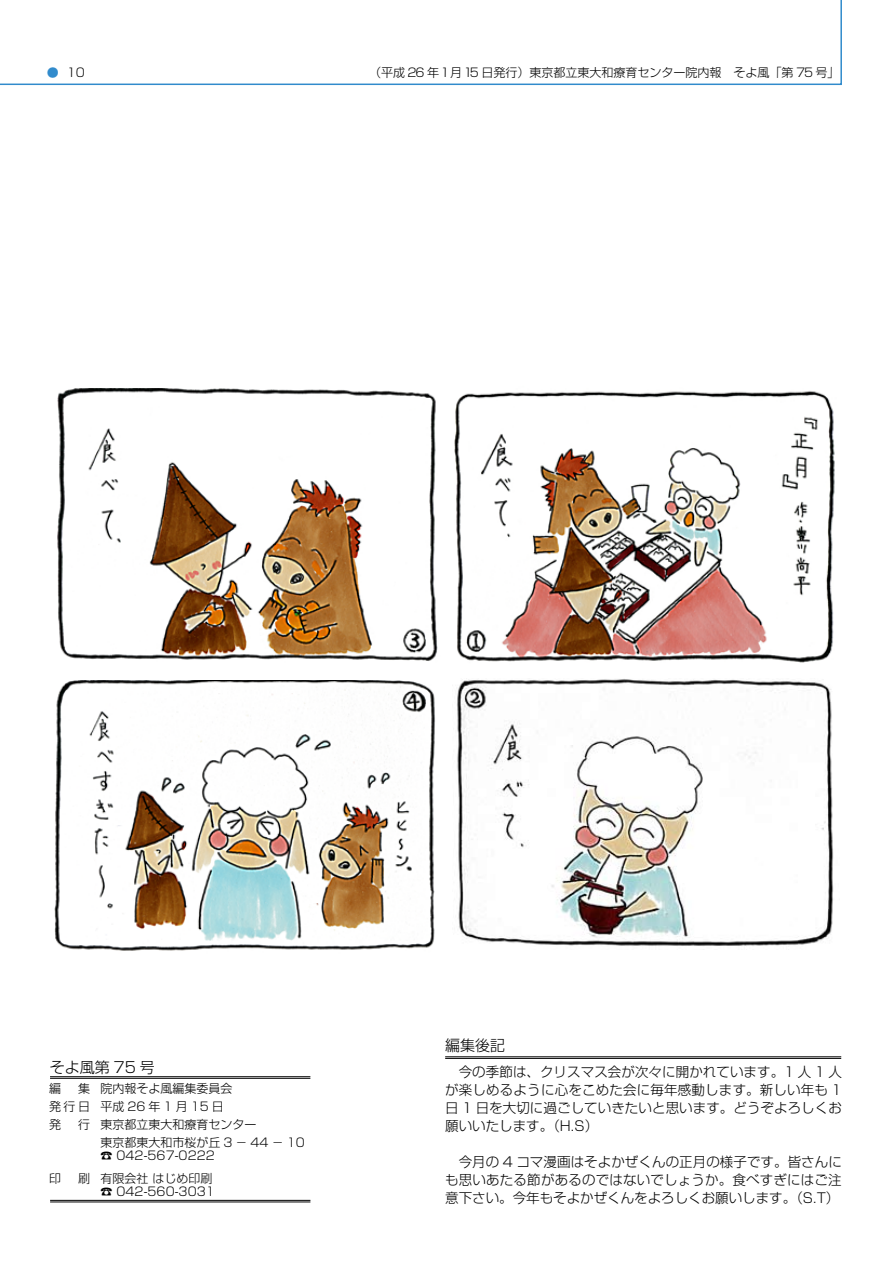
<style>
.page{position:relative;width:893px;height:1263px;background:#fff}
.page>*{position:absolute;margin:0;border:0;box-sizing:border-box;transform-origin:0 0}
.t1{font:300 15px "Shin Go";color:#000}
.t2{font:300 13.5px/18px "Shin Go";letter-spacing:.005em;color:#000;text-align:justify}
.t3{font:300 12px/18px "Shin Go";color:#000}
.s1{color:#318bcc}
</style>
<div class="page">
<svg style="left:0;top:0;width:842px;height:85px"></svg>
<img style="left:454px;top:391px;width:381px;height:272px">
<img style="left:457px;top:679px;width:377px;height:267px">
<img style="left:57px;top:388px;width:381px;height:273px">
<img style="left:54px;top:681px;width:381px;height:270px">
<hr style="left:50px;top:1076px;width:260px;height:1px;background:#000">
<hr style="left:50px;top:1078px;width:260px;height:1px;background:#000">
<hr style="left:50px;top:1200px;width:260px;height:1px;background:#000">
<hr style="left:50px;top:1201px;width:260px;height:1px;background:#000">
<hr style="left:445px;top:1056px;width:396px;height:1px;background:#000">
<hr style="left:445px;top:1058px;width:396px;height:1px;background:#000">
<p class="t3" style="left:47px;top:63px;width:40px"><span class="s1">●</span> 10</p>
<p class="t3" style="left:369px;top:63px;width:472px">（平成 26 年1月15 日発行）東京都立東大和療育センター院内報　そよ風「第 75 号」</p>
<p class="t1" style="left:50px;top:1058px;width:107px">そよ風第 75 号</p>
<p class="t3" style="left:49px;top:1078px;width:13px">編</p>
<p class="t3" style="left:49px;top:1078px;width:42px;text-align:justify;text-indent:29px">集発行日発</p>
<p class="t3" style="left:78px;top:1114px;width:13px">行</p>
<p class="t3" style="left:49px;top:1168px;width:13px">印</p>
<p class="t3" style="left:78px;top:1168px;width:13px">刷</p>
<p class="t3" style="left:100px;top:1078px;width:206px">院内報そよ風編集委員会<br>平成26年1月15日<br>東京都立東大和療育センター<br>東京都東大和市桜が丘 3 − 44 − 10</p>
<p class="t3" style="left:100px;top:1144px;width:116px;line-height:22.5px">☎ 042-567-0222有限会社 はじめ印刷</p>
<p class="t3" style="left:100px;top:1182px;width:116px">☎ 042-560-3031</p>
<p class="t1" style="left:445px;top:1036px;width:61px">編集後記</p>
<p class="t2" style="left:445px;top:1062px;width:398px">　今の季節は、クリスマス会が次々に開かれています。1 人 1 人が楽しめるように心をこめた会に毎年感動します。新しい年も 1日 1 日を大切に過ごしていきたいと思います。どうぞよろしくお願いいたします。（H.S）</p>
<p class="t2" style="left:445px;top:1152px;width:398px">　今月の 4 コマ漫画はそよかぜくんの正月の様子です。皆さんにも思いあたる節があるのではないでしょうか。食べすぎにはご注意下さい。今年もそよかぜくんをよろしくお願いします。（S.T）</p>
</div>
